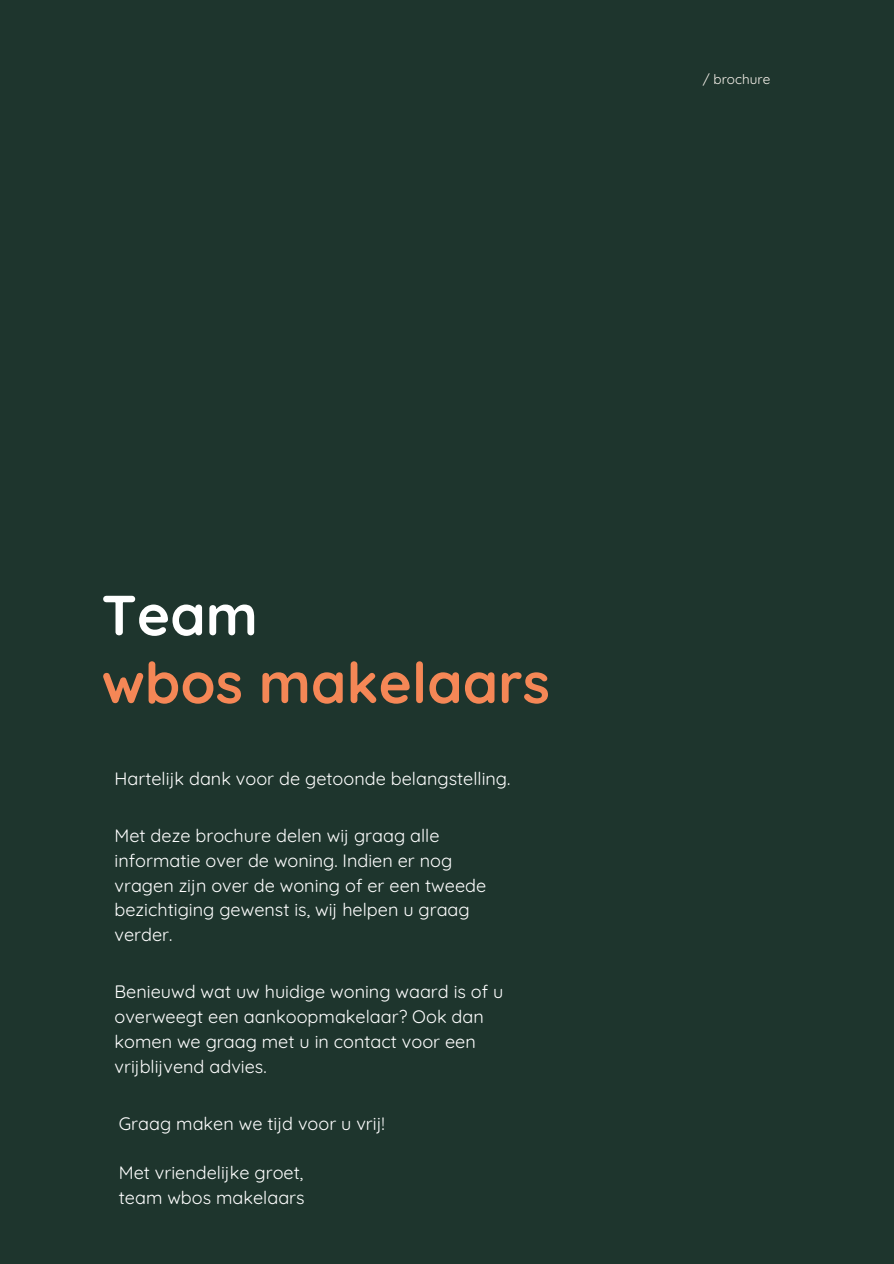
<style>
.page{position:relative;width:894px;height:1264px;background:#fff}
.page>*{position:absolute;margin:0;border:0;box-sizing:border-box;transform-origin:0 0}
.t1{font:700 56.55px "Quicksand";color:#f58756}
.t2{font:700 56.55px "Quicksand";color:#fff}
.t3{font:18px/24.8px "Quicksand";color:#fff}
.t4{font:13.5px "Quicksand";color:#f8f3ec}
</style>
<div class="page">
<div style="left:0;top:0;width:893px;height:1263px;background:#1e352d"></div>
<p class="t4" style="left:702px;top:70px;width:69px">/ brochure</p>
<h1 class="t2" style="left:101px;top:578px;width:158px">Team</h1>
<h1 class="t1" style="left:101px;top:646px;width:450px">wbos makelaars</h1>
<p class="t3" style="left:114px;top:765px;width:397px">Hartelijk dank voor de getoonde belangstelling.</p>
<p class="t3" style="left:114px;top:823px;width:373px">Met deze brochure delen wij graag alle informatie over de woning. Indien er nog vragen zijn over de woning of er een tweede bezichtiging gewenst is, wij helpen u graag verder.</p>
<p class="t3" style="left:114px;top:979px;width:390px">Benieuwd wat uw huidige woning waard is of u overweegt een aankoopmakelaar? Ook dan komen we graag met u in contact voor een vrijblijvend advies.</p>
<p class="t3" style="left:119px;top:1110px;width:267px">Graag maken we tijd voor u vrij!</p>
<p class="t3" style="left:119px;top:1160px;width:187px">Met vriendelijke groet, team wbos makelaars</p>
</div>
